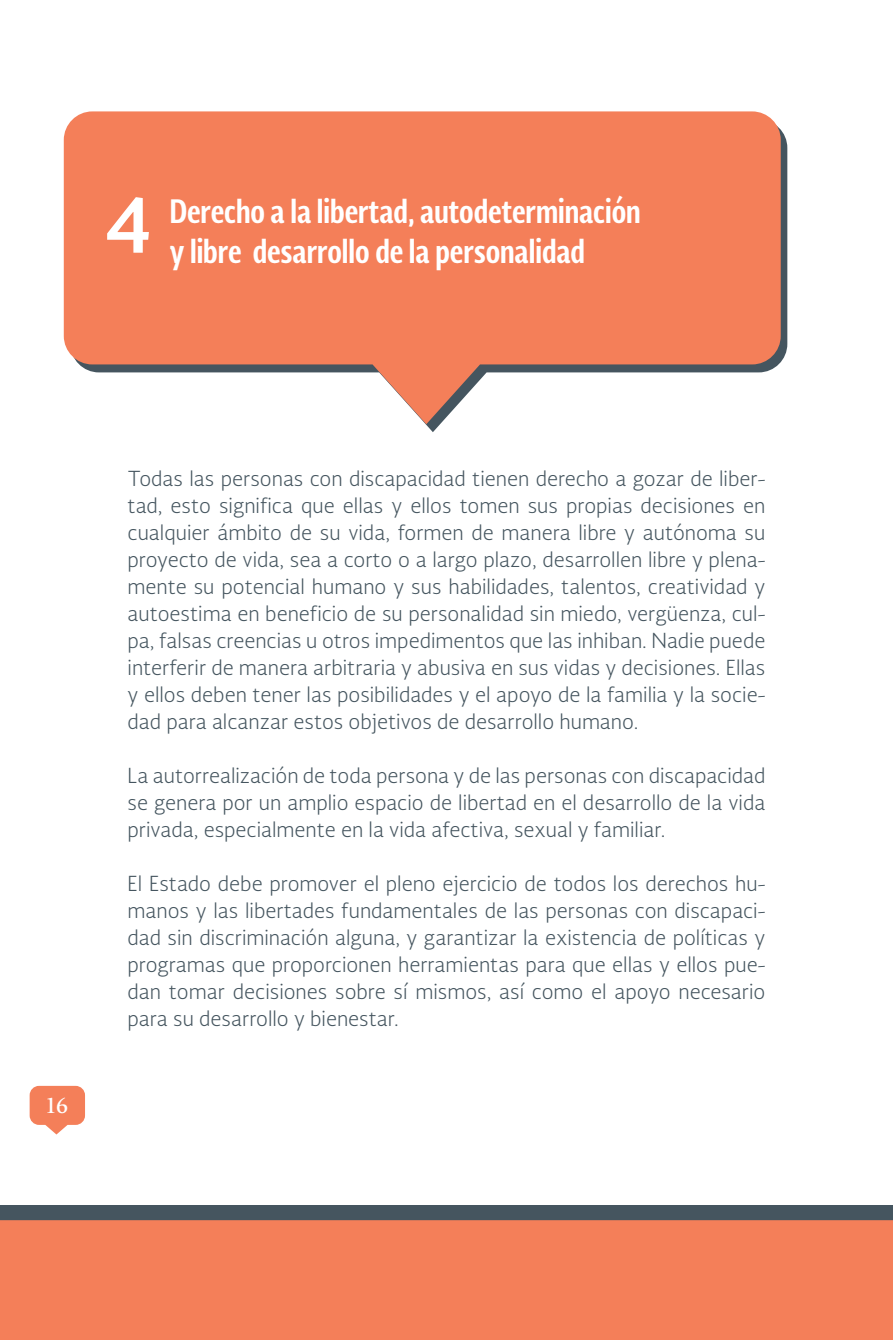
<style>
.page{position:relative;width:893px;height:1340px;background:#fff}
.page>*{position:absolute;margin:0;border:0;box-sizing:border-box;transform-origin:0 0}
.t1{font:700 76.73px "Soberana Sans";color:#fff}
.t2{font:700 31.5px "Soberana Sans Condensed";color:#fff}
.t3{font:300 20.25px/27px "Soberana Sans";color:#45555f;text-align:justify}
.t4{font:700 20.25px "Soberana Titular";color:#fff}
</style>
<div class="page">
<svg style="left:30px;top:1085px;width:55px;height:49px"></svg>
<svg style="left:425px;top:130px;width:362px;height:302px"></svg>
<svg style="left:64px;top:111px;width:717px;height:313px;fill:#f47f59"></svg>
<div style="left:0;top:1205px;width:893px;height:122px;background:#45555f"></div>
<div style="left:0;top:1220px;width:893px;height:119px;background:#f47f59"></div>
<h1 class="t1" style="left:104px;top:172px;width:51px">4</h1>
<h2 class="t2" style="left:170px;top:189px;width:472px">Derecho a la libertad, autodeterminación</h2>
<h2 class="t2" style="left:170px;top:230px;width:417px">y libre desarrollo de la personalidad</h2>
<p class="t4" style="left:46px;top:1093px;width:24px">16</p>
<p class="t3" style="left:128px;top:464px;width:639px">Todas las personas con discapacidad tienen derecho a gozar de liber&shy;tad, esto significa que ellas y ellos tomen sus propias decisiones en cualquier ámbito de su vida, formen de manera libre y autónoma su proyecto de vida, sea a corto o a largo plazo, desarrollen libre y plena&shy;mente su potencial humano y sus habilidades, talentos, creatividad y autoestima en beneficio de su personalidad sin miedo, vergüenza, cul&shy;pa, falsas creencias u otros impedimentos que las inhiban. Nadie puede interferir de manera arbitraria y abusiva en sus vidas y decisiones. Ellas y ellos deben tener las posibilidades y el apoyo de la familia y la socie&shy;dad para alcanzar estos objetivos de desarrollo humano.</p>
<p class="t3" style="left:128px;top:761px;width:639px">La autorrealización de toda persona y de las personas con discapacidad se genera por un amplio espacio de libertad en el desarrollo de la vida privada, especialmente en la vida afectiva, sexual y familiar.</p>
<p class="t3" style="left:128px;top:869px;width:639px">El Estado debe promover el pleno ejercicio de todos los derechos hu&shy;manos y las libertades fundamentales de las personas con discapaci&shy;dad sin discriminación alguna, y garantizar la existencia de políticas y programas que proporcionen herramientas para que ellas y ellos pue&shy;dan tomar decisiones sobre sí mismos, así como el apoyo necesario para su desarrollo y bienestar.</p>
</div>
